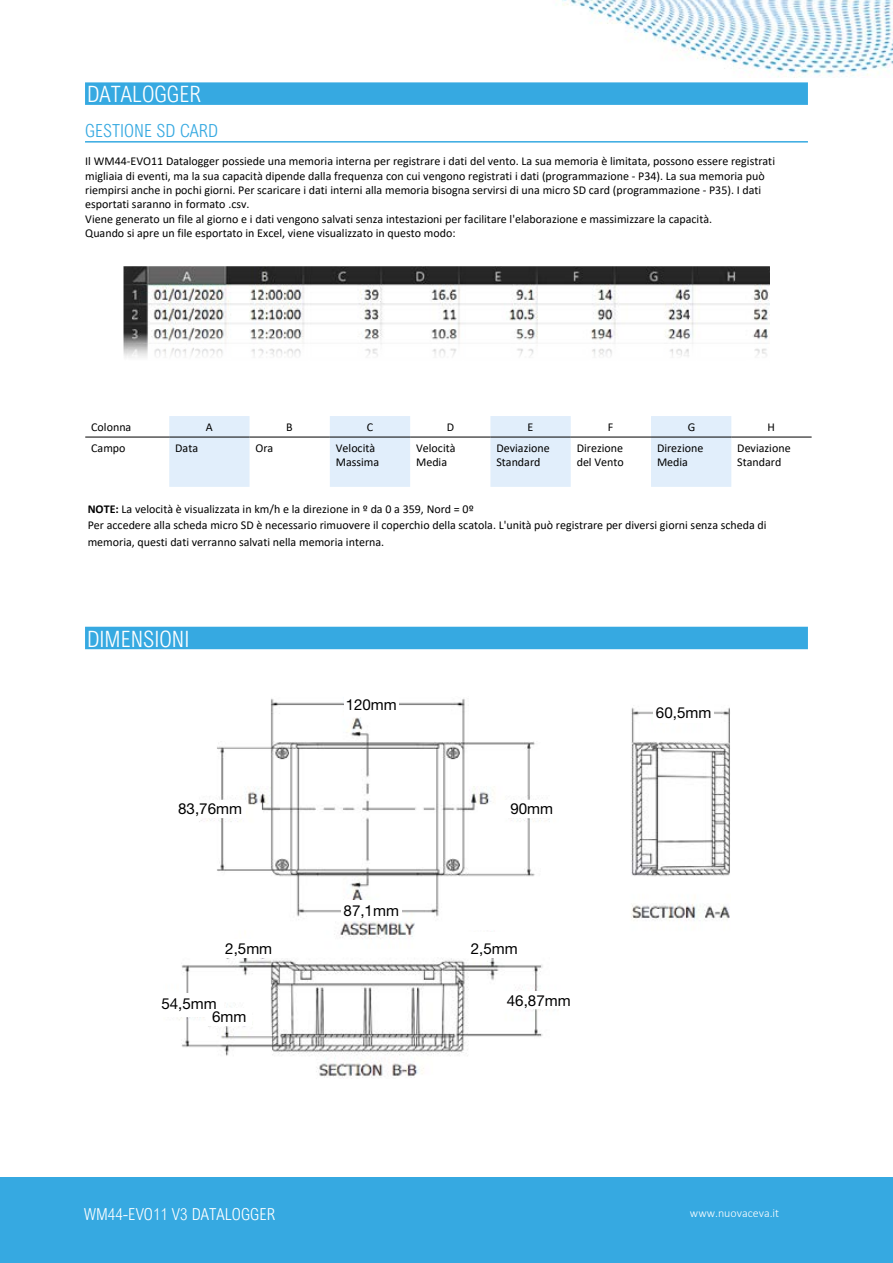
<style>
.page{position:relative;width:893px;height:1263px;background:#fff}
.page>*{position:absolute;margin:0;border:0;box-sizing:border-box;transform-origin:0 0}
.t1{font:300 22.5px "Arial Nova Cond";color:#fff}
.t2{font:300 18px "Arial Nova Cond";color:#36a9e1}
.t3{font:300 16.5px "Arial Nova Cond";color:#fff}
.t4{font:15.15px "Helvetica Neue LT Std";color:#000}
.t5{font:12px/14.4px "Calibri";color:#000}
.t6{font:300 12px "Calibri";color:#fff}
.s1{font-weight:700}
</style>
<div class="page">
<div style="left:85px;top:627px;width:723px;height:22px;background:#36a9e1"></div>
<img style="left:177px;top:698px;width:553px;height:380px">
<div style="left:700px;top:1043px;width:36px;height:38px;background:#fff"></div>
<div style="left:344px;top:693px;width:54px;height:24px;background:#fff"></div>
<div style="left:341px;top:900px;width:60px;height:21px;background:#fff"></div>
<div style="left:175px;top:800px;width:70px;height:18px;background:#fff"></div>
<div style="left:497px;top:800px;width:70px;height:18px;background:#fff"></div>
<div style="left:653px;top:703px;width:61px;height:20px;background:#fff"></div>
<div style="left:497px;top:991px;width:84px;height:18px;background:#fff"></div>
<div style="left:207px;top:940px;width:84px;height:18px;background:#fff"></div>
<div style="left:153px;top:993px;width:71px;height:24px;background:#fff"></div>
<div style="left:461px;top:932px;width:71px;height:24px;background:#fff"></div>
<div style="left:207px;top:1008px;width:45px;height:18px;background:#fff"></div>
<div style="left:452px;top:940px;width:84px;height:18px;background:#fff"></div>
<img style="left:562px;top:0;width:331px;height:78px">
<div style="left:0;top:1178px;width:893px;height:85px;background:#36a9e1"></div>
<div style="left:85px;top:82px;width:723px;height:23px;background:#36a9e1"></div>
<hr style="left:85px;top:141px;width:723px;height:2px;background:#36a9e1">
<svg style="left:169px;top:416px;width:562px;height:71px"></svg>
<hr style="left:85px;top:437px;width:84px;height:1px;background:#000">
<hr style="left:169px;top:437px;width:81px;height:1px;background:#000">
<hr style="left:250px;top:437px;width:80px;height:1px;background:#000">
<hr style="left:330px;top:437px;width:80px;height:1px;background:#000">
<hr style="left:410px;top:437px;width:80px;height:1px;background:#000">
<hr style="left:490px;top:437px;width:81px;height:1px;background:#000">
<hr style="left:571px;top:437px;width:80px;height:1px;background:#000">
<hr style="left:651px;top:437px;width:80px;height:1px;background:#000">
<hr style="left:731px;top:437px;width:81px;height:1px;background:#000">
<img style="left:124px;top:267px;width:645px;height:91px">
<h1 class="t1" style="left:87px;top:81px;width:115px">DATALOGGER</h1>
<h2 class="t2" style="left:85px;top:120px;width:135px">GESTIONE SD CARD</h2>
<p class="t5" style="left:85px;top:154px;width:691px">Il WM44-EVO11 Datalogger possiede una memoria interna per registrare i dati del vento. La sua memoria è limitata, possono essere registrati migliaia di eventi, ma la sua capacità dipende dalla frequenza con cui vengono registrati i dati (programmazione - P34). La sua memoria può riempirsi anche in pochi giorni. Per scaricare i dati interni alla memoria bisogna servirsi di una micro SD card (programmazione - P35). I dati esportati saranno in formato .csv.<br>Viene generato un file al giorno e i dati vengono salvati senza intestazioni per facilitare l'elaborazione e massimizzare la capacità.<br>Quando si apre un file esportato in Excel, viene visualizzato in questo modo:</p>
<p class="t5" style="left:91px;top:420px;width:42px">Colonna</p>
<p class="t5" style="left:206px;top:420px;width:8px">A</p>
<p class="t5" style="left:286px;top:420px;width:8px">B</p>
<p class="t5" style="left:367px;top:420px;width:8px">C</p>
<p class="t5" style="left:447px;top:420px;width:9px">D</p>
<p class="t5" style="left:527px;top:420px;width:7px">E</p>
<p class="t5" style="left:608px;top:420px;width:7px">F</p>
<p class="t5" style="left:688px;top:420px;width:9px">G</p>
<p class="t5" style="left:768px;top:420px;width:9px">H</p>
<p class="t5" style="left:91px;top:441px;width:36px">Campo</p>
<p class="t5" style="left:175px;top:441px;width:24px">Data</p>
<p class="t5" style="left:255px;top:441px;width:19px">Ora</p>
<p class="t5" style="left:336px;top:441px;width:45px">Velocità<br>Massima</p>
<p class="t5" style="left:416px;top:441px;width:41px">Velocità<br>Media</p>
<p class="t5" style="left:496px;top:441px;width:55px">Deviazione<br>Standard</p>
<p class="t5" style="left:577px;top:441px;width:49px">Direzione del Vento</p>
<p class="t5" style="left:657px;top:441px;width:48px">Direzione<br>Media</p>
<p class="t5" style="left:737px;top:441px;width:55px">Deviazione<br>Standard</p>
<p class="t5" style="left:88px;top:500px;width:680px;line-height:16.8px"><span class="s1">NOTE:</span> La velocità è visualizzata in km/h e la direzione in º da 0 a 359, Nord = 0º<br>Per accedere alla scheda micro SD è necessario rimuovere il coperchio della scatola. L'unità può registrare per diversi giorni senza scheda di memoria, questi dati verranno salvati nella memoria interna.</p>
<h1 class="t1" style="left:87px;top:625px;width:104px">DIMENSIONI</h1>
<p class="t4" style="left:346px;top:696px;width:53px">120mm</p>
<p class="t4" style="left:178px;top:800px;width:65px">83,76mm</p>
<p class="t4" style="left:510px;top:800px;width:44px">90mm</p>
<p class="t4" style="left:225px;top:940px;width:48px">2,5mm</p>
<p class="t4" style="left:161px;top:994px;width:57px">54,5mm</p>
<p class="t4" style="left:212px;top:1008px;width:36px">6mm</p>
<p class="t4" style="left:344px;top:902px;width:57px">87,1mm</p>
<p class="t4" style="left:471px;top:940px;width:48px">2,5mm</p>
<p class="t4" style="left:507px;top:991px;width:65px">46,87mm</p>
<h3 class="t3" style="left:84px;top:1204px;width:192px">WM44-EVO11 V3 DATALOGGER</h3>
<p class="t4" style="left:656px;top:704px;width:57px">60,5mm</p>
<p class="t6" style="left:690px;top:1205px;width:91px">www.nuovaceva.it</p>
</div>
